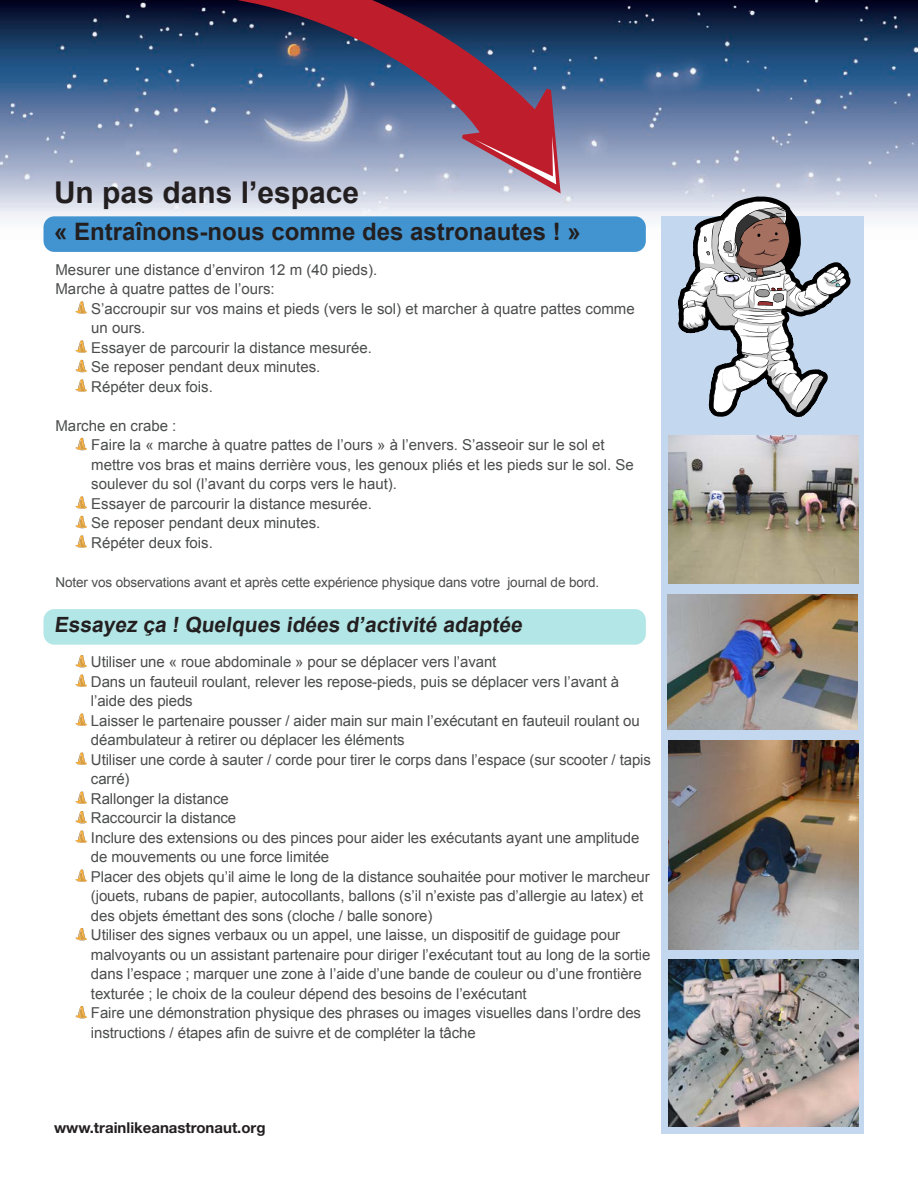
<style>
.page{position:relative;width:918px;height:1188px;background:#fff}
.page>*{position:absolute;margin:0;border:0;box-sizing:border-box;transform-origin:0 0}
.t1{font:700 30px "Arial";color:#231f20}
.t2{font:700 24px "Arial";color:#231f20}
.t3{font:700 21px "Arial";color:#231f20}
.Content_text{font:15px/19.5px "Arial";letter-spacing:-.005em;color:#4b4c4d}
.Content_text-2{font:700 15px "Helvetica Neue LT Std";color:#231f20}
.Content_text-3{font:13.5px "Arial";letter-spacing:-.01em;color:#4b4c4d}
</style>
<div class="page">
<img style="left:0;top:0;width:918px;height:285px">
<svg style="left:76px;top:301px;width:11px;height:13px"></svg>
<svg style="left:76px;top:340px;width:11px;height:13px"></svg>
<svg style="left:76px;top:360px;width:11px;height:12px"></svg>
<svg style="left:76px;top:379px;width:11px;height:13px"></svg>
<svg style="left:76px;top:438px;width:11px;height:12px"></svg>
<svg style="left:76px;top:496px;width:11px;height:13px"></svg>
<svg style="left:76px;top:516px;width:11px;height:12px"></svg>
<svg style="left:76px;top:535px;width:11px;height:13px"></svg>
<svg style="left:76px;top:655px;width:11px;height:12px"></svg>
<svg style="left:76px;top:675px;width:11px;height:12px"></svg>
<svg style="left:76px;top:714px;width:11px;height:12px"></svg>
<svg style="left:76px;top:753px;width:11px;height:12px"></svg>
<svg style="left:76px;top:792px;width:11px;height:12px"></svg>
<svg style="left:76px;top:811px;width:11px;height:12px"></svg>
<svg style="left:76px;top:831px;width:11px;height:12px"></svg>
<svg style="left:76px;top:870px;width:11px;height:12px"></svg>
<svg style="left:76px;top:928px;width:11px;height:12px"></svg>
<svg style="left:76px;top:1006px;width:11px;height:12px"></svg>
<div style="left:44px;top:216px;width:602px;height:36px;background:#4194d0;border-radius:11px"></div>
<div style="left:44px;top:609px;width:602px;height:36px;background:#b3e6e6;border-radius:11px"></div>
<div style="left:662px;top:216px;width:202px;height:918px;background:#c3d7ee"></div>
<img style="left:669px;top:436px;width:190px;height:148px">
<img style="left:669px;top:741px;width:190px;height:208px">
<img style="left:669px;top:959px;width:190px;height:168px">
<svg style="left:678px;top:197px;width:172px;height:220px"></svg>
<svg style="left:198px;top:0;width:363px;height:193px;background:#6c6281"></svg>
<svg style="left:474px;top:136px;width:82px;height:48px;background:#bc6475"></svg>
<img style="left:668px;top:594px;width:190px;height:136px">
<p class="t1" style="left:54px;top:172px;width:307px">Un pas dans l’espace</p>
<p class="t2" style="left:54px;top:216px;width:528px">« Entraînons-nous comme des astronautes ! »</p>
<p class="Content_text" style="left:56px;top:260px;width:323px">Mesurer une distance d’environ 12 m (40 pieds).</p>
<p class="Content_text" style="left:56px;top:279px;width:221px">Marche à quatre pattes de l’ours:</p>
<p class="Content_text" style="left:91px;top:299px;width:545px">S’accroupir sur vos mains et pieds (vers le sol) et marcher à quatre pattes comme un ours.</p>
<p class="Content_text" style="left:91px;top:338px;width:282px">Essayer de parcourir la distance mesurée.</p>
<p class="Content_text" style="left:91px;top:357px;width:231px">Se reposer pendant deux minutes.</p>
<p class="Content_text" style="left:91px;top:377px;width:123px">Répéter deux fois.</p>
<p class="Content_text" style="left:56px;top:416px;width:122px">Marche en crabe :</p>
<p class="Content_text" style="left:91px;top:435px;width:544px">Faire la « marche à quatre pattes de l’ours » à l’envers. S’asseoir sur le sol et mettre vos bras et mains derrière vous, les genoux pliés et les pieds sur le sol. Se soulever du sol (l’avant du corps vers le haut).</p>
<p class="Content_text" style="left:91px;top:494px;width:282px">Essayer de parcourir la distance mesurée.</p>
<p class="Content_text" style="left:91px;top:513px;width:231px">Se reposer pendant deux minutes.</p>
<p class="Content_text" style="left:91px;top:533px;width:123px">Répéter deux fois.</p>
<p class="Content_text-3" style="left:56px;top:573px;width:545px">Noter vos observations avant et après cette expérience physique dans votre journal de bord.</p>
<p class="t3" style="left:54px;top:610px;width:473px">Essayez ça ! Quelques idées d’activité adaptée</p>
<p class="Content_text" style="left:91px;top:652px;width:407px">Utiliser une « roue abdominale » pour se déplacer vers l’avant</p>
<p class="Content_text" style="left:91px;top:672px;width:530px">Dans un fauteuil roulant, relever les repose-pieds, puis se déplacer vers l’avant à l’aide des pieds</p>
<p class="Content_text" style="left:91px;top:711px;width:550px">Laisser le partenaire pousser / aider main sur main l’exécutant en fauteuil roulant ou déambulateur à retirer ou déplacer les éléments</p>
<p class="Content_text" style="left:91px;top:750px;width:562px">Utiliser une corde à sauter / corde pour tirer le corps dans l’espace (sur scooter / tapis carré)</p>
<p class="Content_text" style="left:91px;top:789px;width:139px">Rallonger la distance</p>
<p class="Content_text" style="left:91px;top:808px;width:147px">Raccourcir la distance</p>
<p class="Content_text" style="left:91px;top:828px;width:550px">Inclure des extensions ou des pinces pour aider les exécutants ayant une amplitude de mouvements ou une force limitée</p>
<p class="Content_text" style="left:91px;top:867px;width:560px">Placer des objets qu’il aime le long de la distance souhaitée pour motiver le marcheur (jouets, rubans de papier, autocollants, ballons (s’il n’existe pas d’allergie au latex) et des objets émettant des sons (cloche / balle sonore)</p>
<p class="Content_text" style="left:91px;top:925px;width:561px">Utiliser des signes verbaux ou un appel, une laisse, un dispositif de guidage pour malvoyants ou un assistant partenaire pour diriger l’exécutant tout au long de la sortie dans l’espace ; marquer une zone à l’aide d’une bande de couleur ou d’une frontière texturée ; le choix de la couleur dépend des besoins de l’exécutant</p>
<p class="Content_text" style="left:91px;top:1003px;width:552px">Faire une démonstration physique des phrases ou images visuelles dans l’ordre des instructions / étapes afin de suivre et de compléter la tâche</p>
<p class="Content_text-2" style="left:54px;top:1119px;width:213px">www.trainlikeanastronaut.org</p>
</div>
